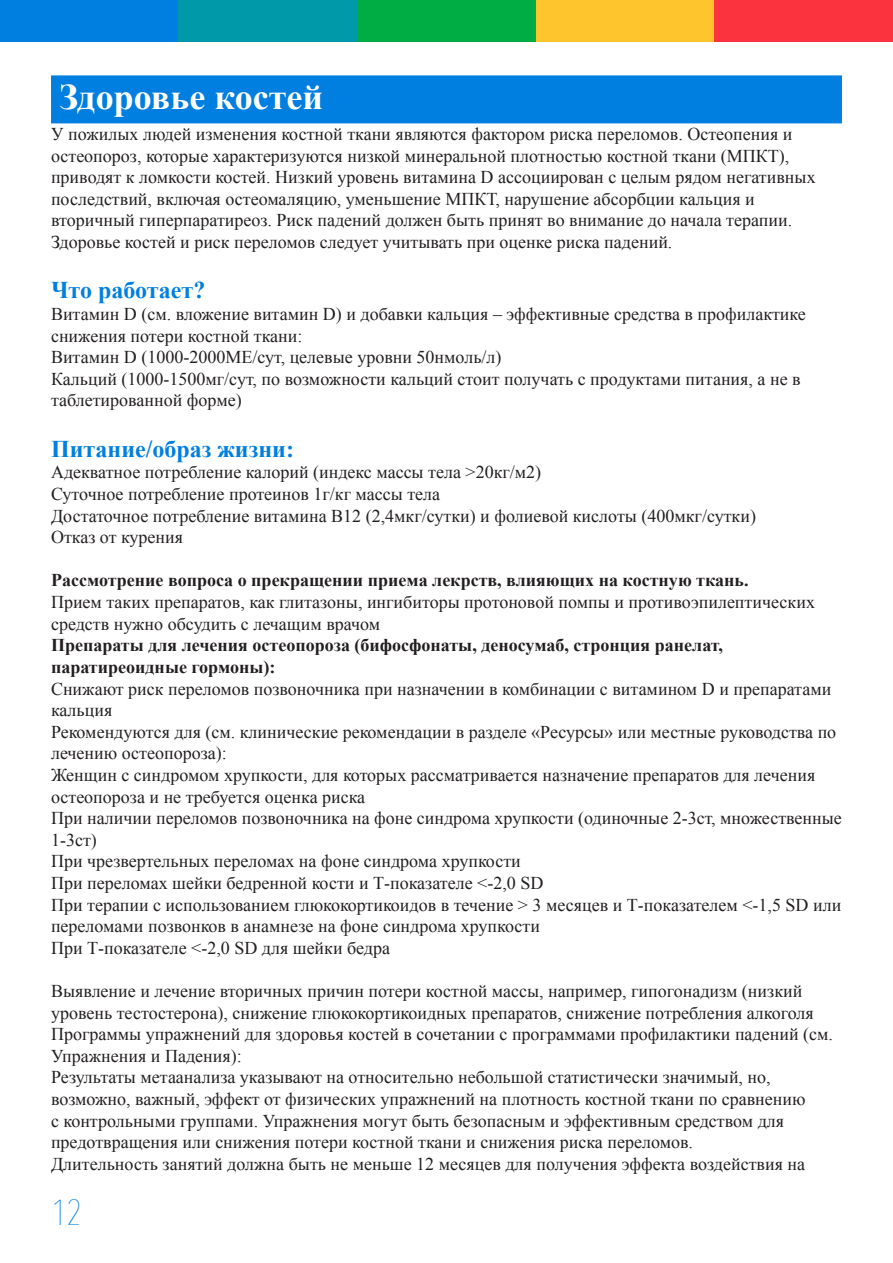
<style>
.page{position:relative;width:893px;height:1263px;background:#fff}
.page>*{position:absolute;margin:0;border:0;box-sizing:border-box;transform-origin:0 0}
.Headline{font:700 36px "Times New Roman";color:#fff}
.t1{font:200 36px "Avenir Next Condensed";color:#007fe1}
.subhaed{font:700 24px "Times New Roman";color:#007fe1}
.Body_text{font:18px/21.6px "Times New Roman";color:#231f20}
.sub_2{font:700 18px/21.6px "Times New Roman";color:#231f20}
</style>
<div class="page">
<div style="left:0;top:0;width:179px;height:41px;background:#007fe1"></div>
<div style="left:179px;top:0;width:178px;height:41px;background:#0099a9"></div>
<div style="left:357px;top:0;width:179px;height:41px;background:#00ad44"></div>
<div style="left:536px;top:0;width:178px;height:41px;background:#ffc52d"></div>
<div style="left:714px;top:0;width:179px;height:41px;background:#fb333e"></div>
<div style="left:51px;top:75px;width:791px;height:48px;background:#007fe1"></div>
<p class="Headline" style="left:60px;top:72px;width:265px">Здоровье костей</p>
<p class="Body_text" style="left:51px;top:123px;width:766px">У пожилых людей изменения костной ткани являются фактором риска переломов. Остеопения и остеопороз, которые характеризуются низкой минеральной плотностью костной ткани (МПКТ), приводят к ломкости костей. Низкий уровень витамина D ассоциирован с целым рядом негативных последствий, включая остеомаляцию, уменьшение МПКТ, нарушение абсорбции кальция и вторичный гиперпаратиреоз. Риск падений должен быть принят во внимание до начала терапии.<br>Здоровье костей и риск переломов следует учитывать при оценке риска падений.</p>
<p class="subhaed" style="left:51px;top:274px;width:156px">Что работает?</p>
<p class="Body_text" style="left:51px;top:303px;width:756px">Витамин D (см. вложение витамин D) и добавки кальция – эффективные средства в профилактике снижения потери костной ткани:</p>
<p class="Body_text" style="left:51px;top:346px;width:452px">Витамин D (1000-2000МЕ/сут, целевые уровни 50нмоль/л)</p>
<p class="Body_text" style="left:51px;top:368px;width:751px">Кальций (1000-1500мг/сут, по возможности кальций стоит получать с продуктами питания, а не в таблетированной форме)</p>
<p class="subhaed" style="left:51px;top:432px;width:245px">Питание/образ жизни:</p>
<p class="Body_text" style="left:51px;top:461px;width:492px">Адекватное потребление калорий (индекс массы тела &gt;20кг/м2)</p>
<p class="Body_text" style="left:51px;top:483px;width:391px">Суточное потребление протеинов 1г/кг массы тела</p>
<p class="Body_text" style="left:51px;top:505px;width:706px">Достаточное потребление витамина В12 (2,4мкг/сутки) и фолиевой кислоты (400мкг/сутки)</p>
<p class="Body_text" style="left:51px;top:526px;width:134px">Отказ от курения</p>
<p class="sub_2" style="left:51px;top:569px;width:699px">Рассмотрение вопроса о прекращении приема лекрств, влияющих на костную ткань.</p>
<p class="Body_text" style="left:51px;top:591px;width:765px">Прием таких препаратов, как глитазоны, ингибиторы протоновой помпы и противоэпилептических средств нужно обсудить с лечащим врачом</p>
<p class="sub_2" style="left:51px;top:634px;width:673px">Препараты для лечения остеопороза (бифосфонаты, деносумаб, стронция ранелат, паратиреоидные гормоны):</p>
<p class="Body_text" style="left:51px;top:677px;width:782px">Снижают риск переломов позвоночника при назначении в комбинации с витамином D и препаратами кальция</p>
<p class="Body_text" style="left:51px;top:721px;width:787px">Рекомендуются для (см. клинические рекомендации в разделе «Ресурсы» или местные руководства по лечению остеопороза):</p>
<p class="Body_text" style="left:51px;top:764px;width:766px">Женщин с синдромом хрупкости, для которых рассматривается назначение препаратов для лечения остеопороза и не требуется оценка риска</p>
<p class="Body_text" style="left:51px;top:807px;width:792px">При наличии переломов позвоночника на фоне синдрома хрупкости (одиночные 2-3ст, множественные<br>1-3ст)</p>
<p class="Body_text" style="left:51px;top:850px;width:471px">При чрезвертельных переломах на фоне синдрома хрупкости</p>
<p class="Body_text" style="left:51px;top:872px;width:494px">При переломах шейки бедренной кости и Т-показателе &lt;-2,0 SD</p>
<p class="Body_text" style="left:51px;top:893px;width:792px">При терапии с использованием глюкокортикоидов в течение &gt; 3 месяцев и Т-показателем &lt;-1,5 SD или переломами позвонков в анамнезе на фоне синдрома хрупкости</p>
<p class="Body_text" style="left:51px;top:937px;width:340px">При Т-показателе &lt;-2,0 SD для шейки бедра</p>
<p class="Body_text" style="left:51px;top:980px;width:764px">Выявление и лечение вторичных причин потери костной массы, например, гипогонадизм (низкий уровень тестостерона), снижение глюкокортикоидных препаратов, снижение потребления алкоголя</p>
<p class="Body_text" style="left:51px;top:1023px;width:783px">Программы упражнений для здоровья костей в сочетании с программами профилактики падений (см.<br>Упражнения и Падения):</p>
<p class="Body_text" style="left:51px;top:1066px;width:756px">Результаты метаанализа указывают на относительно небольшой статистически значимый, но, возможно, важный, эффект от физических упражнений на плотность костной ткани по сравнению с контрольными группами. Упражнения могут быть безопасным и эффективным средством для предотвращения или снижения потери костной ткани и снижения риска переломов.</p>
<p class="Body_text" style="left:51px;top:1153px;width:756px">Длительность занятий должна быть не меньше 12 месяцев для получения эффекта воздействия на</p>
<h1 class="t1" style="left:51px;top:1190px;width:33px">12</h1>
</div>
